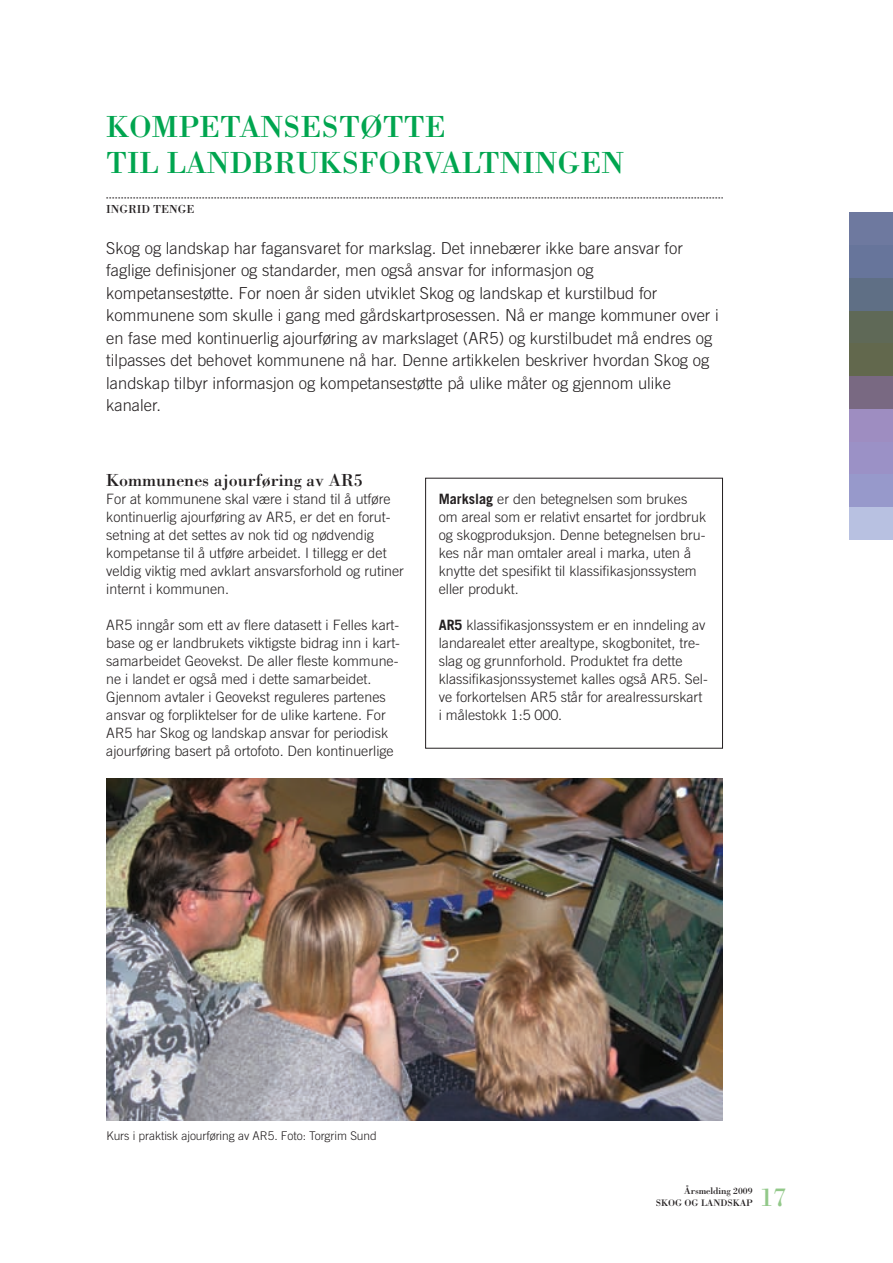
<style>
.page{position:relative;width:893px;height:1263px;background:#fff}
.page>*{position:absolute;margin:0;border:0;box-sizing:border-box;transform-origin:0 0}
.t1{font:31.5px/36px "Bodoni";color:#00a54f}
.t2{font:27px "Bodoni";color:#92c889}
.t3{font:18px "Bodoni";color:#231f20}
.t4{font:300 16.5px/22.5px "Trade Gothic";color:#231f20}
.t5{font:300 14.25px/18px "Trade Gothic";color:#231f20}
.t6{font:300 12px "Trade Gothic";letter-spacing:-.005em;color:#231f20}
.t7{font:12px "Bodoni";color:#231f20}
.t8{font:9.75px/12px "Bodoni";letter-spacing:-.005em;color:#231f20;text-align:right}
.s1{font-weight:700}
</style>
<div class="page">
<div style="left:850px;top:507px;width:43px;height:32px;background:#b8c1e1"></div>
<div style="left:850px;top:474px;width:43px;height:33px;background:#9799cb"></div>
<div style="left:850px;top:441px;width:43px;height:33px;background:#9b91c6"></div>
<div style="left:850px;top:409px;width:43px;height:32px;background:#9e8dc1"></div>
<div style="left:850px;top:376px;width:43px;height:33px;background:#796982"></div>
<div style="left:850px;top:343px;width:43px;height:33px;background:#62684d"></div>
<div style="left:850px;top:311px;width:43px;height:32px;background:#5f6957"></div>
<div style="left:850px;top:278px;width:43px;height:33px;background:#5f6f85"></div>
<div style="left:850px;top:245px;width:43px;height:33px;background:#67759b"></div>
<div style="left:850px;top:212px;width:43px;height:33px;background:#6e799f"></div>
<svg style="left:106px;top:198px;width:617px;height:1px"></svg>
<div style="left:425px;top:478px;width:298px;height:270px;border:1px solid #231f20"></div>
<img style="left:106px;top:779px;width:617px;height:342px">
<p class="t1" style="left:106px;top:109px;width:519px">KOMPETANS ES TØTTE<br>TIL LANDBRUKS FORVALTNINGEN</p>
<p class="t7" style="left:106px;top:202px;width:90px">INGRID TENGE</p>
<p class="t4" style="left:106px;top:236px;width:614px">Skog og landskap har fagansvaret for markslag. Det innebærer ikke bare ansvar for faglige definisjoner og standarder, men også ansvar for informasjon og kompetansestøtte. For noen år siden utviklet Skog og landskap et kurstilbud for kommunene som skulle i gang med gårdskartprosessen. Nå er mange kommuner over i en fase med kontinuerlig ajourføring av markslaget (AR5) og kurstilbudet må endres og tilpasses det behovet kommunene nå har. Denne artikkelen beskriver hvordan Skog og landskap tilbyr informasjon og kompetansestøtte på ulike måter og gjennom ulike kanaler.</p>
<p class="t3" style="left:106px;top:469px;width:258px">KOMMUNENES AJOURFØRING AV AR5</p>
<p class="t5" style="left:106px;top:490px;width:299px">For at kommunene skal være i stand til å utføre kontinuerlig ajourføring av AR5, er det en forut&shy;setning at det settes av nok tid og nødvendig kompetanse til å utføre arbeidet. I tillegg er det veldig viktig med avklart ansvarsforhold og rutiner internt i kommunen.</p>
<p class="t5" style="left:106px;top:616px;width:295px">AR5 inngår som ett av flere datasett i Felles kart&shy;base og er landbrukets viktigste bidrag inn i kart&shy;samarbeidet Geovekst. De aller fleste kommune&shy;ne i landet er også med i dette samarbeidet.<br>Gjennom avtaler i Geovekst reguleres partenes ansvar og forpliktelser for de ulike kartene. For AR5 har Skog og landskap ansvar for periodisk ajourføring basert på ortofoto. Den kontinuerlige</p>
<p class="t5" style="left:439px;top:490px;width:269px"><span class="s1">Markslag</span> er den betegnelsen som brukes om areal som er relativt ensartet for jordbruk og skogproduksjon. Denne betegnelsen bru&shy;kes når man omtaler areal i marka, uten å knytte det spesifikt til klassifikasjonssystem eller produkt.</p>
<p class="t5" style="left:439px;top:616px;width:271px"><span class="s1">AR5</span> klassifikasjonssystem er en inndeling av landarealet etter arealtype, skogbonitet, tre&shy;slag og grunnforhold. Produktet fra dette klassifikasjonssystemet kalles også AR5. Sel&shy;ve forkortelsen AR5 står for arealressurskart i målestokk 1:5 000.</p>
<p class="t6" style="left:106px;top:1128px;width:272px">Kurs i praktisk ajourføring av AR5. Foto: Torgrim Sund</p>
<p class="t8" style="left:656px;top:1185px;width:98px">ÅRSMELDING 2009<br>SKOG OG LANDS KAP</p>
<p class="t2" style="left:760px;top:1181px;width:28px">17</p>
</div>
